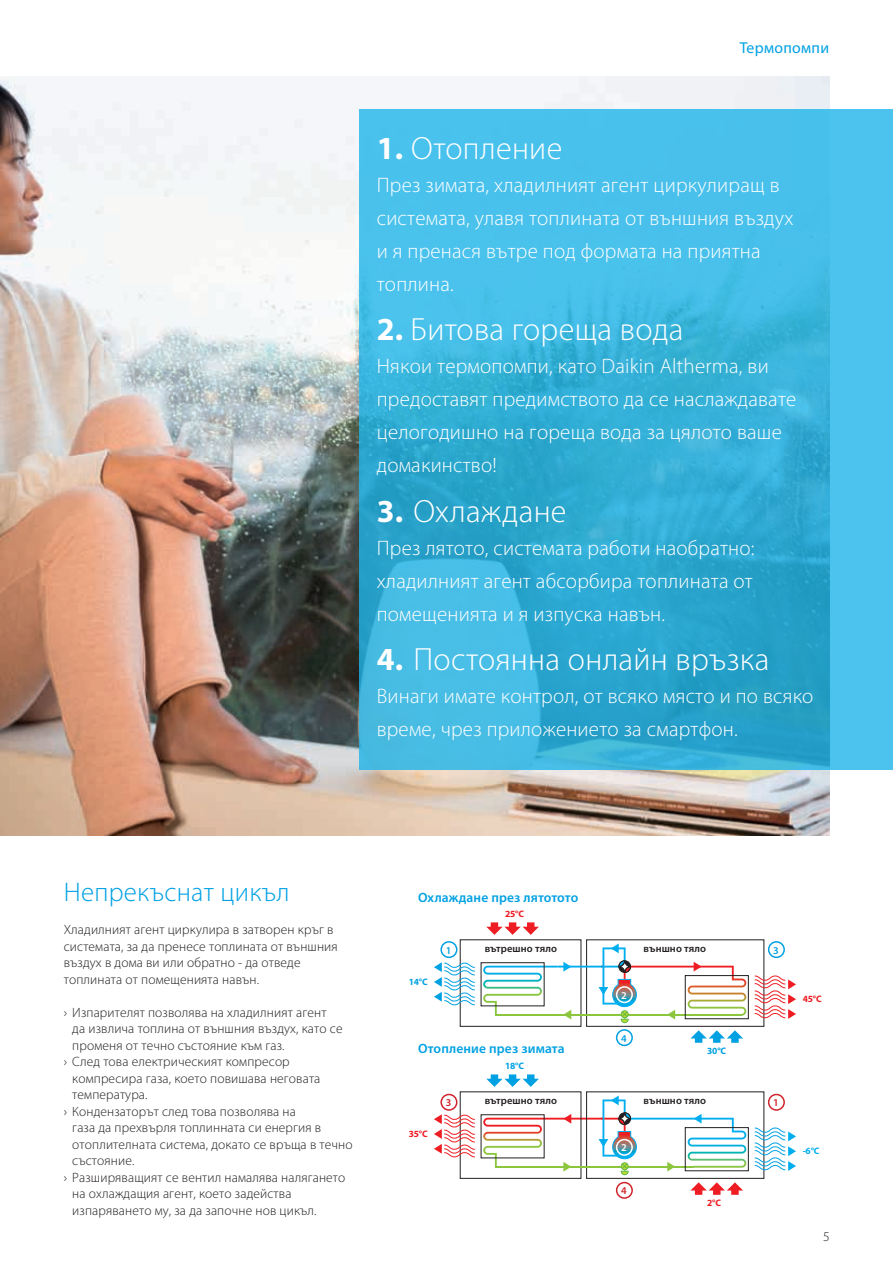
<style>
.page{position:relative;width:893px;height:1263px;background:#fff}
.page>*{position:absolute;margin:0;border:0;box-sizing:border-box;transform-origin:0 0}
.t1{font:300 32.25px "Myriad Pro";letter-spacing:.01em;color:#fff}
.t2{font:300 27px "Myriad Pro";letter-spacing:.01em;color:#00a1e3}
.t3{font:300 21px/33px "Myriad Pro";letter-spacing:.01em;color:#fff}
.t4{font:15.75px "Myriad Pro";letter-spacing:.02em;color:#00a1e3}
.t5{font:300 13.5px/16.5px "Myriad Pro";letter-spacing:.01em;color:#231f20}
.t6{font:600 13.5px "Myriad Pro";letter-spacing:.01em;color:#00a1e3}
.t7{font:600 10.5px "Myriad Pro";letter-spacing:.01em;color:#231f20}
.t8{font:600 10.5px "Myriad Pro";color:#00a1e3}
.t9{font:600 10.5px "Myriad Pro";color:#d1232a}
.t10{font:600 10.5px "Myriad Pro";color:#fff}
.t11{font:700 9.45px "Myriad Pro";color:#ee1d23}
.t12{font:700 9.45px "Myriad Pro";color:#00a1e3}
.t13{font:700 9.45px "Myriad Pro";color:#00aeef}
.s1{font-weight:700}
</style>
<div class="page">
<div style="left:460px;top:939px;width:121px;height:88px;border:1px solid #231f20"></div>
<div style="left:586px;top:939px;width:178px;height:88px;border:1px solid #231f20"></div>
<div style="left:695px;top:1037px;width:7px;height:6px;background:#00a1e3"></div>
<div style="left:713px;top:1037px;width:7px;height:6px;background:#00a1e3"></div>
<div style="left:731px;top:1037px;width:8px;height:6px;background:#00a1e3"></div>
<svg style="left:691px;top:1030px;width:52px;height:8px"></svg>
<div style="left:527px;top:922px;width:7px;height:6px;background:#ee1d23"></div>
<div style="left:509px;top:922px;width:7px;height:6px;background:#ee1d23"></div>
<div style="left:491px;top:922px;width:7px;height:6px;background:#ee1d23"></div>
<svg style="left:486px;top:927px;width:53px;height:8px"></svg>
<div style="left:685px;top:975px;width:64px;height:44px;border:1px solid #231f20"></div>
<svg style="left:434px;top:962px;width:41px;height:43px"></svg>
<svg style="left:754px;top:975px;width:42px;height:44px"></svg>
<svg style="left:483px;top:943px;width:263px;height:80px"></svg>
<div style="left:460px;top:1091px;width:121px;height:88px;border:1px solid #231f20"></div>
<div style="left:586px;top:1091px;width:178px;height:88px;border:1px solid #231f20"></div>
<div style="left:695px;top:1189px;width:7px;height:6px;background:#ee1d23"></div>
<div style="left:713px;top:1189px;width:7px;height:6px;background:#ee1d23"></div>
<div style="left:731px;top:1189px;width:8px;height:6px;background:#ee1d23"></div>
<svg style="left:691px;top:1182px;width:52px;height:8px"></svg>
<div style="left:527px;top:1074px;width:7px;height:6px;background:#00a1e3"></div>
<div style="left:509px;top:1074px;width:7px;height:6px;background:#00a1e3"></div>
<div style="left:491px;top:1074px;width:7px;height:6px;background:#00a1e3"></div>
<svg style="left:486px;top:1079px;width:53px;height:8px"></svg>
<div style="left:685px;top:1127px;width:64px;height:44px;border:1px solid #231f20"></div>
<svg style="left:434px;top:1114px;width:41px;height:43px"></svg>
<svg style="left:754px;top:1127px;width:42px;height:44px"></svg>
<svg style="left:483px;top:1095px;width:263px;height:80px"></svg>
<div style="left:440px;top:941px;width:17px;height:17px;border:2px solid #00a1e3;border-radius:50%"></div>
<div style="left:440px;top:1094px;width:17px;height:17px;border:2px solid #d1232a;border-radius:50%"></div>
<div style="left:768px;top:941px;width:17px;height:17px;border:2px solid #00a1e3;border-radius:50%"></div>
<div style="left:768px;top:1094px;width:17px;height:17px;border:2px solid #d1232a;border-radius:50%"></div>
<div style="left:616px;top:1029px;width:17px;height:17px;border:2px solid #00a1e3;border-radius:50%"></div>
<div style="left:616px;top:1182px;width:17px;height:17px;border:2px solid #d1232a;border-radius:50%"></div>
<div style="left:616px;top:986px;width:17px;height:17px;border:2px solid #fff;border-radius:50%"></div>
<div style="left:616px;top:1139px;width:17px;height:17px;border:2px solid #fff;border-radius:50%"></div>
<img style="left:0;top:76px;width:829px;height:759px">
<svg style="left:360px;top:109px;width:533px;height:660px;background:#3bb5de"></svg>
<p class="t4" style="left:740px;top:38px;width:91px">Термопомпи</p>
<h1 class="t1" style="left:377px;top:130px;width:187px"><span class="s1">1.</span> Отопление</h1>
<h3 class="t3" style="left:377px;top:168px;width:418px">През зимата, хладилният агент циркулиращ в системата, улавя топлината от външния въздух и я пренася вътре под формата на приятна топлина.</h3>
<h1 class="t1" style="left:377px;top:312px;width:308px"><span class="s1">2.</span> Битова гореща вода</h1>
<h3 class="t3" style="left:377px;top:350px;width:421px">Някои термопомпи, като Daikin Altherma, ви предоставят предимството да се наслаждавате целогодишно на гореща вода за цялото ваше домакинство!</h3>
<h1 class="t1" style="left:377px;top:493px;width:191px"><span class="s1">3.</span> Охлаждане</h1>
<h3 class="t3" style="left:377px;top:531px;width:379px;text-align:justify">През лятото, системата работи наобратно: хладилният агент абсорбира топлината от помещенията и я изпуска навън.</h3>
<h1 class="t1" style="left:377px;top:642px;width:394px"><span class="s1">4.</span> Постоянна онлайн връзка</h1>
<h3 class="t3" style="left:377px;top:680px;width:438px">Винаги имате контрол, от всяко място и по всяко време, чрез приложението за смартфон.</h3>
<h2 class="t2" style="left:64px;top:877px;width:227px">Непрекъснат цикъл</h2>
<p class="t5" style="left:64px;top:922px;width:275px">Хладилният агент циркулира в затворен кръг в системата, за да пренесе топлината от външния въздух в дома ви или обратно - да отведе топлината от помещенията навън.</p>
<p class="t5" style="left:64px;top:1004px;width:264px">› Изпарителят позволява на хладилният агент</p>
<p class="t5" style="left:72px;top:1020px;width:272px">да извлича топлина от външния въздух, като се</p>
<p class="t5" style="left:72px;top:1037px;width:214px">променя от течно състояние към газ.</p>
<p class="t5" style="left:64px;top:1053px;width:227px">› След това електрическият компресор</p>
<p class="t5" style="left:72px;top:1070px;width:250px">компресира газа, което повишава неговата</p>
<p class="t5" style="left:72px;top:1086px;width:77px">температура.</p>
<p class="t5" style="left:64px;top:1103px;width:234px">› Кондензаторът след това позволява на</p>
<p class="t5" style="left:72px;top:1119px;width:251px">газа да прехвърля топлинната си енергия в</p>
<p class="t5" style="left:72px;top:1136px;width:282px">отоплителната система, докато се връща в течно</p>
<p class="t5" style="left:72px;top:1152px;width:64px">състояние.</p>
<p class="t5" style="left:64px;top:1169px;width:283px">› Разширяващият се вентил намалява налягането</p>
<p class="t5" style="left:72px;top:1185px;width:221px">на охлаждащия агент, което задейства</p>
<p class="t5" style="left:72px;top:1202px;width:246px">изпаряването му, за да започне нов цикъл.</p>
<p class="t6" style="left:418px;top:889px;width:162px">Охлаждане през лятотото</p>
<p class="t12" style="left:409px;top:976px;width:20px">14°C</p>
<p class="t8" style="left:446px;top:943px;width:7px">1</p>
<p class="t11" style="left:505px;top:907px;width:20px">25°C</p>
<p class="t7" style="left:485px;top:941px;width:74px">вътрешно тяло</p>
<p class="t6" style="left:418px;top:1040px;width:148px">Отопление през зимата</p>
<p class="t11" style="left:409px;top:1128px;width:20px">35°C</p>
<p class="t9" style="left:446px;top:1096px;width:7px">3</p>
<p class="t12" style="left:505px;top:1059px;width:20px">18°C</p>
<p class="t7" style="left:485px;top:1093px;width:74px">вътрешно тяло</p>
<p class="t10" style="left:621px;top:988px;width:7px">2</p>
<p class="t8" style="left:621px;top:1031px;width:7px">4</p>
<p class="t7" style="left:643px;top:941px;width:64px">външно тяло</p>
<p class="t12" style="left:707px;top:1044px;width:20px">30°C</p>
<p class="t10" style="left:621px;top:1141px;width:7px">2</p>
<p class="t9" style="left:621px;top:1184px;width:7px">4</p>
<p class="t7" style="left:643px;top:1093px;width:64px">външно тяло</p>
<p class="t11" style="left:707px;top:1196px;width:15px">2°C</p>
<p class="t8" style="left:773px;top:943px;width:7px">3</p>
<p class="t11" style="left:803px;top:992px;width:20px">45°C</p>
<p class="t9" style="left:773px;top:1096px;width:7px">1</p>
<p class="t13" style="left:803px;top:1144px;width:18px">-6°C</p>
<p class="t5" style="left:823px;top:1229px;width:7px">5</p>
</div>
